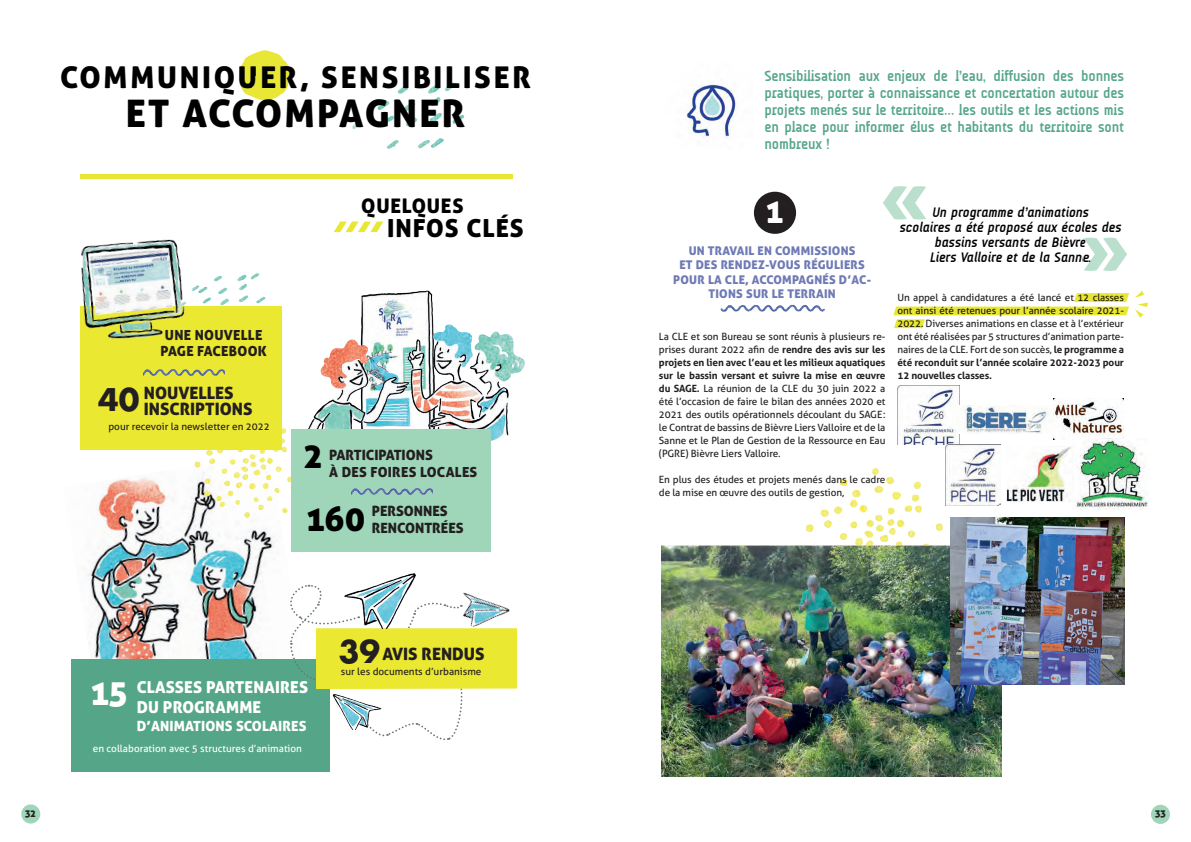
<style>
.page{position:relative;width:1191px;height:842px;background:#fff}
.page>*{position:absolute;margin:0;border:0;box-sizing:border-box;transform-origin:0 0}
.t1{font:72px "Aller Display";color:#bae0cd}
.t2{font:38px "Aller Display";letter-spacing:.06em;color:#000001}
.t3{font:34.4px "Aller Display";color:#000001}
.t4{font:34.4px "Aller Display";color:#fff}
.t5{font:700 34.4px "Futura TOT";color:#231f20}
.t6{font:33px "Aller Display";color:#fff}
.t7{font:30px "Aller Display";letter-spacing:.09em;color:#000001}
.t8{font:24.9px "Aller Display";letter-spacing:.04em;color:#000001}
.t9{font:20.1px "Aller Display";letter-spacing:.04em;color:#000001}
.t10{font:17px/16.4px "Aller Display";color:#231f20}
.t11{font:16.4px/19.6px "Aller Display";letter-spacing:.01em;color:#fff}
.t12{font:700 15px/17px "A Udimat";letter-spacing:-.01em;color:#55a688;text-align:justify}
.t13{font:14.1px "Aller Display";color:#231f20}
.t14{font:italic 700 14px/15px "A Udimat";color:#000002;text-align:center}
.t15{font:14px "Aller Display";letter-spacing:.01em;color:#fff}
.t16{font:13.9px/16.4px "Aller Display";letter-spacing:.02em;color:#231f20;text-align:center}
.t17{font:12px/14.4px "Aller Display";letter-spacing:.02em;color:#6f7ab5;text-align:center}
.t18{font:10px/13px "Aller";letter-spacing:-.01em;color:#231f20;text-align:justify}
.t19{font:10px "Aller";color:#fff}
.t20{font:10px "Aller Display";color:#231f20}
.s1{font-weight:700}
</style>
<div class="page">
<div style="left:1151px;top:805px;width:19px;height:19px;background:#9fd5b9;border-radius:50%"></div>
<div style="left:21px;top:804px;width:19px;height:19px;background:#9fd5b9;border-radius:50%"></div>
<img style="left:361px;top:290px;width:73px;height:29px">
<img style="left:84px;top:477px;width:191px;height:182px">
<img style="left:310px;top:319px;width:215px;height:132px">
<img style="left:213px;top:273px;width:62px;height:34px">
<img style="left:177px;top:425px;width:133px;height:100px">
<div style="left:81px;top:307px;width:201px;height:143px;background:#ebe832"></div>
<img style="left:80px;top:239px;width:133px;height:118px">
<img style="left:238px;top:50px;width:53px;height:47px">
<img style="left:253px;top:77px;width:224px;height:145px">
<svg style="left:334px;top:222px;width:49px;height:10px"></svg>
<hr style="left:81px;top:175px;width:432px;height:4px;background:#e9e735">
<img style="left:784px;top:468px;width:166px;height:78px">
<img style="left:686px;top:83px;width:50px;height:56px">
<div style="left:754px;top:192px;width:42px;height:42px;background:#231f20;border-radius:50%"></div>
<img style="left:720px;top:304px;width:105px;height:8px">
<div style="left:291px;top:429px;width:199px;height:123px;background:#9fd5b9"></div>
<img style="left:352px;top:488px;width:80px;height:7px">
<img style="left:143px;top:368px;width:81px;height:8px">
<div style="left:71px;top:659px;width:258px;height:112px;background:#55a688"></div>
<svg style="left:290px;top:584px;width:227px;height:157px"></svg>
<img style="left:340px;top:573px;width:82px;height:55px">
<img style="left:898px;top:385px;width:61px;height:60px">
<img style="left:957px;top:405px;width:97px;height:28px">
<img style="left:1054px;top:398px;width:69px;height:41px">
<img style="left:945px;top:445px;width:55px;height:60px">
<img style="left:1007px;top:447px;width:64px;height:54px">
<img style="left:661px;top:546px;width:340px;height:230px">
<img style="left:950px;top:518px;width:174px;height:166px">
<svg style="left:893px;top:291px;width:254px;height:37px"></svg>
<img style="left:1076px;top:439px;width:72px;height:71px">
<h3 class="t7" style="left:60px;top:58px;width:472px">COMMUNIQUER, SENSIBILISER</h3>
<h2 class="t2" style="left:126px;top:89px;width:341px">ET ACCOMPAGNER</h2>
<h3 class="t9" style="left:361px;top:193px;width:104px">QUELQUES</h3>
<h3 class="t8" style="left:387px;top:212px;width:138px">INFOS CLÉS</h3>
<h3 class="t16" style="left:161px;top:327px;width:108px">UNE NOUVELLE<br>PAGE FACEBOOK</h3>
<h3 class="t10" style="left:98px;top:384px;width:156px;text-indent:46px">NOUVELLES<br><sup>40</sup> INSCRIPTIONS</h3>
<p class="t18" style="left:108px;top:420px;width:163px">pour recevoir la newsletter en 2022</p>
<h3 class="t3" style="left:304px;top:433px;width:20px">2</h3>
<h3 class="t13" style="left:329px;top:446px;width:105px">PARTICIPATIONS</h3>
<h3 class="t16" style="left:329px;top:463px;width:150px">À DES FOIRES LOCALES</h3>
<h3 class="t13" style="left:372px;top:502px;width:78px">PERSONNES</h3>
<h3 class="t3" style="left:306px;top:497px;width:60px">160</h3>
<h3 class="t13" style="left:372px;top:519px;width:93px">RENCONTRÉES</h3>
<h3 class="t5" style="left:339px;top:630px;width:43px">39</h3>
<h3 class="t10" style="left:382px;top:645px;width:104px">AVIS RENDUS</h3>
<p class="t18" style="left:341px;top:664px;width:142px">sur les documents d’urbanisme</p>
<h3 class="t4" style="left:91px;top:671px;width:38px">15</h3>
<h3 class="t11" style="left:137px;top:677px;width:173px">CLASSES PARTENAIRES<br>DU PROGRAMME</h3>
<h3 class="t15" style="left:137px;top:717px;width:171px">D’ANIMATIONS SCOLAIRES</h3>
<p class="t19" style="left:93px;top:742px;width:211px">en collaboration avec 5 structures d’animation</p>
<p class="t12" style="left:764px;top:68px;width:361px">Sensibilisation aux enjeux de l’eau, diffusion des bonnes pratiques, porter à connaissance et concertation autour des projets menés sur le territoire… les outils et les actions mis en place pour informer élus et habitants du territoire sont nombreux !</p>
<h1 class="t1" style="left:880px;top:150px;width:49px">«</h1>
<h3 class="t6" style="left:766px;top:190px;width:19px">1</h3>
<h3 class="t14" style="left:900px;top:204px;width:223px">Un programme d’animations<br>scolaires a été proposé aux écoles des bassins versants de Bièvre<br>Liers Valloire et de la Sanne.</h3>
<p class="t18" style="left:897px;top:290px;width:228px">Un appel à candidatures a été lancé et 12 classes ont ainsi été retenues pour l’année scolaire 2021- 2022. Diverses animations en classe et à l’extérieur ont été réalisées par 5 structures d’animation parte&shy;naires de la CLE. Fort de son succès, <span class="s1">le programme a été reconduit sur l’année scolaire 2022-2023 pour 12 nouvelles classes.</span></p>
<h1 class="t1" style="left:1129px;top:307px;width:49px;rotate:-180deg">«</h1>
<p class="t17" style="left:673px;top:243px;width:199px">UN TRAVAIL EN COMMISSIONS<br>ET DES RENDEZ-VOUS RÉGULIERS<br>POUR LA CLE, ACCOMPAGNÉS D’AC-<br>TIONS SUR LE TERRAIN</p>
<p class="t18" style="left:659px;top:330px;width:228px">La CLE et son Bureau se sont réunis à plusieurs re&shy;prises durant 2022 afin de <span class="s1">rendre des avis sur les projets en lien avec l’eau et les milieux aquatiques sur le bassin versant et suivre la mise en œuvre du SAGE.</span> La réunion de la CLE du 30 juin 2022 a été l’occasion de faire le bilan des années 2020 et 2021 des outils opérationnels découlant du SAGE : le Contrat de bassins de Bièvre Liers Valloire et de la Sanne et le Plan de Gestion de la Ressource en Eau (PGRE) Bièvre Liers Valloire.</p>
<p class="t18" style="left:659px;top:473px;width:228px">En plus des études et projets menés dans le cadre de la mise en œuvre des outils de gestion,</p>
<p class="t20" style="left:25px;top:807px;width:12px">32</p>
<p class="t20" style="left:1155px;top:807px;width:12px">33</p>
</div>
